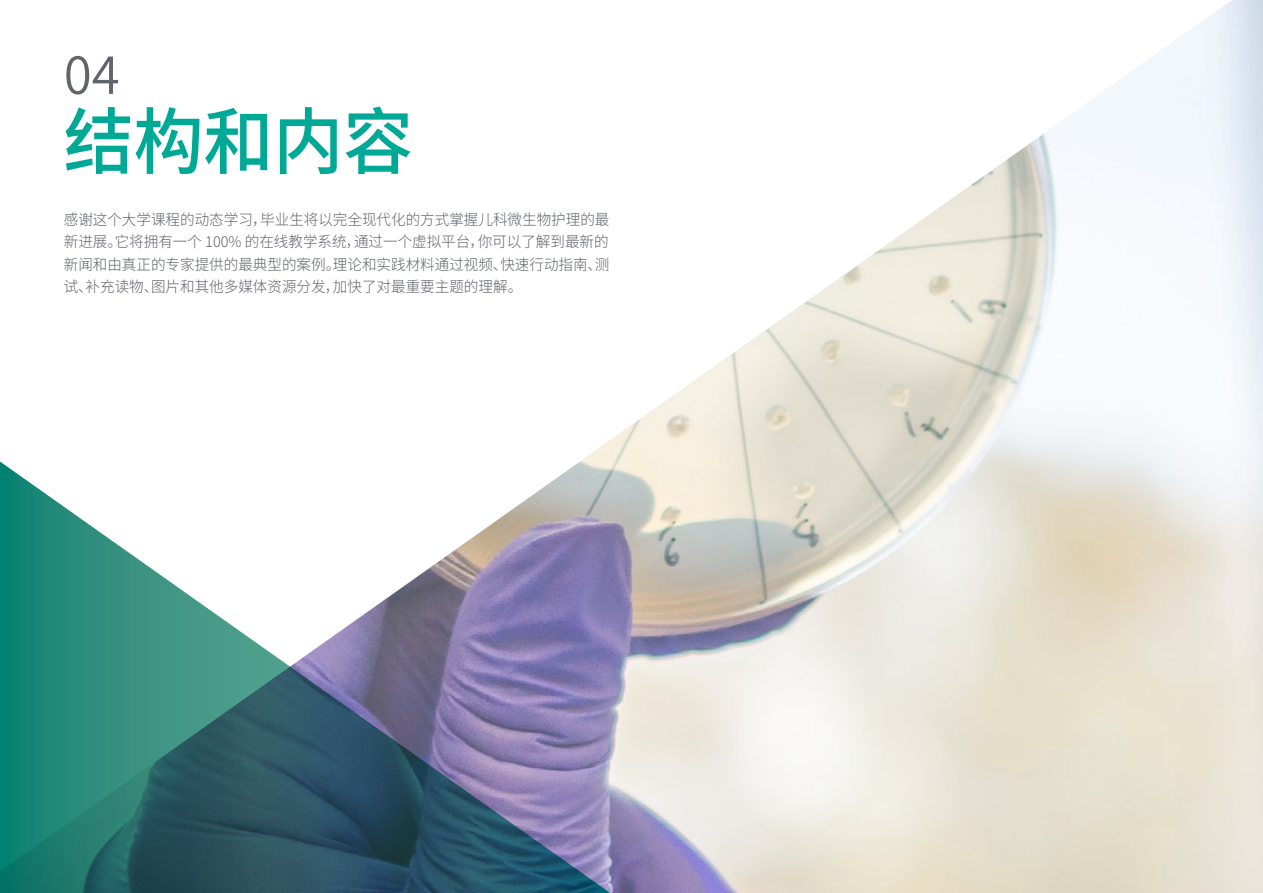
<style>
.page{position:relative;width:1263px;height:893px;background:#fff}
.page>*{position:absolute;margin:0;border:0;box-sizing:border-box;transform-origin:0 0}
.t1{font:500 72px "Source Han Sans CN";color:#00a996}
.t2{font:52.5px "Source Han Sans CN";color:#61646a}
.t3{font:300 15px/22.5px "Source Han Sans CN";color:#61646a;text-align:justify}
</style>
<div class="page">
<img style="left:602px;top:0;width:661px;height:893px">
<svg style="left:0;top:446px;width:640px;height:447px"></svg>
<h2 class="t2" style="left:64px;top:45px;width:57px">04</h2>
<h1 class="t1" style="left:64px;top:101px;width:351px">结构和内容</h1>
<p class="t3" style="left:64px;top:208px;width:547px">感谢这个大学课程的动态学习，毕业生将以完全现代化的方式掌握儿科微生物护理的最新进展。它将拥有一个 100% 的在线教学系统，通过一个虚拟平台，你可以了解到最新的新闻和由真正的专家提供的最典型的案例。理论和实践材料通过视频、快速行动指南、测试、补充读物、图片和其他多媒体资源分发，加快了对最重要主题的理解。</p>
</div>
